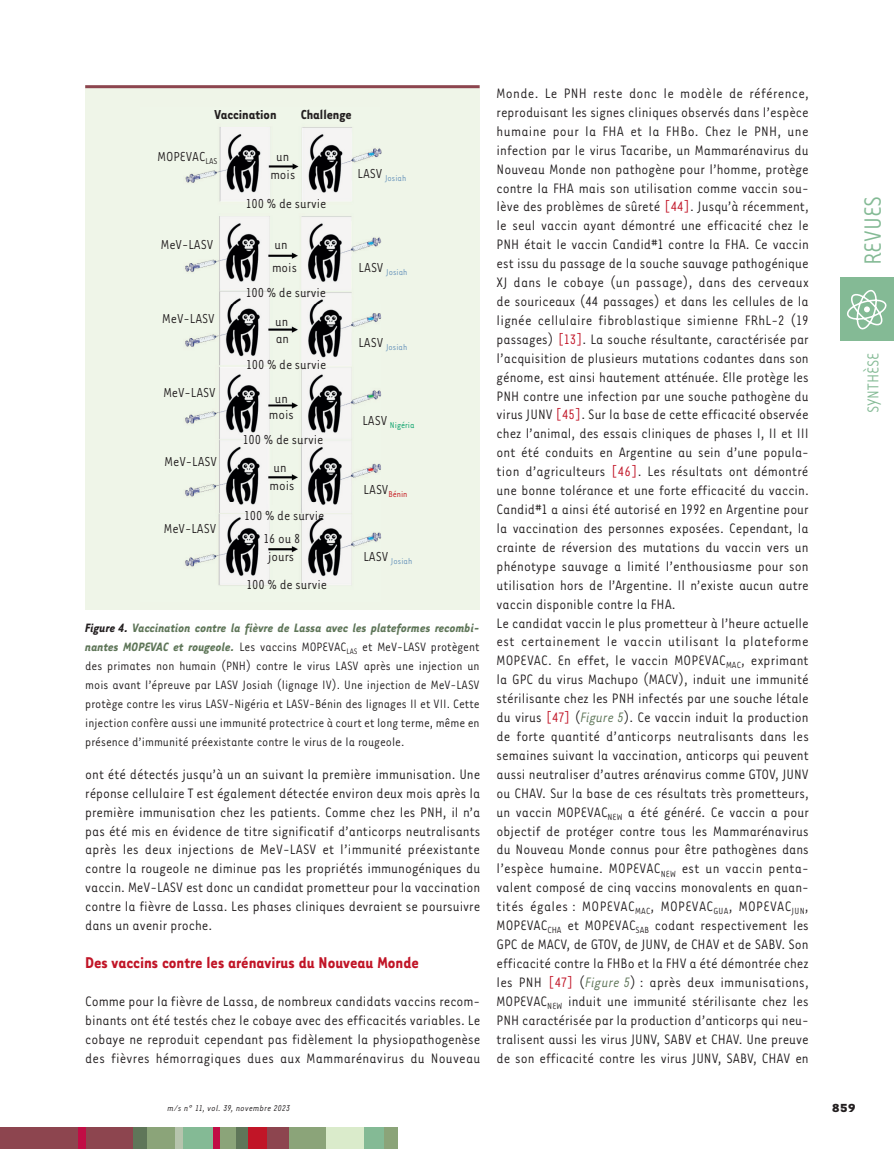
<style>
.page{position:relative;width:894px;height:1149px;background:#fff}
.page>*{position:absolute;margin:0;border:0;box-sizing:border-box;transform-origin:0 0}
.t1{font:27px "Tarzana Nar OT";color:#84ba95}
.t2{font:700 18px "Tarzana Nar OT";color:#c11527}
.t3{font:18px "Tarzana Nar OT";color:#84ba95}
.t4{font:15.75px/18.9px "Tarzana Nar OT";color:#231f20;text-align:justify}
.t5{font:15px "Tarzana Nar OT";color:#231f20}
.t6{font:700 15px "Tarzana Nar OT";color:#231f20}
.t7{font:13.95px/18.9px "Tarzana Nar OT";color:#231f20;text-align:justify}
.t8{font:700 13.5px "Tarzana Wide OT";color:#231f20}
.t9{font:9.75px "Tarzana Nar OT";color:#6592ba}
.t10{font:italic 9.75px "Tarzana Nar OT";letter-spacing:.025em;color:#231f20}
.t11{font:9.75px "Tarzana Nar OT";color:#009f66}
.t12{font:9.75px "Tarzana Nar OT";color:#c4121a}
.s1{font-weight:700;font-style:italic}
.s2{font-weight:700;font-style:italic;color:#5f7659}
.s3{color:#c11527}
.s4{font-style:italic;color:#5f7659}
</style>
<div class="page">
<div style="left:0;top:1127px;width:134px;height:21px;background:#8d454f"></div>
<div style="left:235px;top:1127px;width:13px;height:21px;background:#5f7659"></div>
<div style="left:78px;top:1127px;width:7px;height:21px;background:#c10d45"></div>
<div style="left:133px;top:1127px;width:22px;height:21px;background:#5f7659"></div>
<div style="left:147px;top:1127px;width:30px;height:21px;background:#8ba479"></div>
<div style="left:175px;top:1127px;width:9px;height:21px;background:#b6c4ad"></div>
<div style="left:183px;top:1127px;width:30px;height:21px;background:#84ba95"></div>
<div style="left:217px;top:1127px;width:19px;height:21px;background:#8ba479"></div>
<div style="left:213px;top:1127px;width:6px;height:21px;background:#c10d45"></div>
<div style="left:248px;top:1127px;width:27px;height:21px;background:#c11527"></div>
<div style="left:287px;top:1127px;width:39px;height:21px;background:#8ba479"></div>
<div style="left:267px;top:1127px;width:21px;height:21px;background:#8d454f"></div>
<div style="left:326px;top:1127px;width:38px;height:21px;background:#daebcb"></div>
<div style="left:364px;top:1127px;width:20px;height:21px;background:#84ba95"></div>
<div style="left:383px;top:1127px;width:14px;height:21px;background:#8ba479"></div>
<div style="left:840px;top:277px;width:53px;height:63px;background:#84ba95"></div>
<svg style="left:847px;top:290px;width:39px;height:39px"></svg>
<div style="left:85px;top:85px;width:394px;height:525px;background:#eff5e8"></div>
<img style="left:185px;top:127px;width:197px;height:459px">
<hr style="left:85px;top:85px;width:394px;height:3px;background:#8d454f">
<p class="t6" style="left:214px;top:105px;width:64px">Vaccination</p>
<p class="t6" style="left:300px;top:106px;width:52px">Challenge</p>
<p class="t5" style="left:157px;top:148px;width:61px">MOPEVAC<sub>LAS</sub></p>
<p class="t5" style="left:276px;top:148px;width:15px">un</p>
<p class="t5" style="left:161px;top:236px;width:54px">MeV-LASV</p>
<p class="t5" style="left:162px;top:309px;width:54px">MeV-LASV</p>
<p class="t5" style="left:163px;top:383px;width:54px">MeV-LASV</p>
<p class="t5" style="left:164px;top:452px;width:54px">MeV-LASV</p>
<p class="t5" style="left:164px;top:519px;width:54px">MeV-LASV</p>
<p class="t5" style="left:270px;top:165px;width:26px">mois</p>
<p class="t5" style="left:246px;top:194px;width:82px">100 % de survie</p>
<p class="t5" style="left:274px;top:236px;width:15px">un</p>
<p class="t5" style="left:272px;top:258px;width:26px">mois</p>
<p class="t5" style="left:246px;top:283px;width:82px">100 % de survie</p>
<p class="t5" style="left:275px;top:312px;width:15px">un</p>
<p class="t5" style="left:276px;top:329px;width:15px">an</p>
<p class="t5" style="left:246px;top:355px;width:82px">100 % de survie</p>
<p class="t5" style="left:275px;top:389px;width:15px">un</p>
<p class="t5" style="left:269px;top:406px;width:26px">mois</p>
<p class="t5" style="left:243px;top:430px;width:82px">100 % de survie</p>
<p class="t5" style="left:273px;top:458px;width:15px">un</p>
<p class="t5" style="left:269px;top:476px;width:26px">mois</p>
<p class="t5" style="left:244px;top:506px;width:82px">100 % de survie</p>
<p class="t5" style="left:264px;top:529px;width:38px">16 ou 8</p>
<p class="t5" style="left:268px;top:547px;width:28px">jours</p>
<p class="t5" style="left:247px;top:575px;width:82px">100 % de survie</p>
<p class="t9" style="left:357px;top:172px;width:50px"><sup>LASV</sup> Josiah</p>
<p class="t9" style="left:358px;top:266px;width:50px"><sup>LASV</sup> Josiah</p>
<p class="t9" style="left:358px;top:341px;width:50px"><sup>LASV</sup> Josiah</p>
<p class="t11" style="left:362px;top:418px;width:54px"><sup>LASV</sup> Nigéria</p>
<p class="t12" style="left:363px;top:488px;width:45px"><sup>LASV</sup>Bénin</p>
<p class="t9" style="left:363px;top:555px;width:50px"><sup>LASV</sup> Josiah</p>
<p class="t7" style="left:85px;top:618px;width:396px"><span class="s1">Figure 4.</span> <span class="s2">Vaccination contre la fièvre de Lassa avec les plateformes recombi&shy;nantes MOPEVAC et rougeole.</span> Les vaccins MOPEVAC<sub>LAS</sub> et MeV-LASV protègent des primates non humain (PNH) contre le virus LASV après une injection un mois avant l’épreuve par LASV Josiah (lignage IV). Une injection de MeV-LASV protège contre les virus LASV-Nigéria et LASV-Bénin des lignages II et VII. Cette injection confère aussi une immunité protectrice à court et long terme, même en présence d’immunité préexistante contre le virus de la rougeole.</p>
<p class="t4" style="left:85px;top:763px;width:396px">ont été détectés jusqu’à un an suivant la première immunisation. Une réponse cellulaire T est également détectée environ deux mois après la première immunisation chez les patients. Comme chez les PNH, il n’a pas été mis en évidence de titre significatif d’anticorps neutralisants après les deux injections de MeV-LASV et l’immunité préexistante contre la rougeole ne diminue pas les propriétés immunogéniques du vaccin. MeV-LASV est donc un candidat prometteur pour la vaccination contre la fièvre de Lassa. Les phases cliniques devraient se poursuivre dans un avenir proche.</p>
<p class="t2" style="left:85px;top:951px;width:335px">Des vaccins contre les arénavirus du Nouveau Monde</p>
<p class="t4" style="left:85px;top:990px;width:396px">Comme pour la fièvre de Lassa, de nombreux candidats vaccins recom&shy;binants ont été testés chez le cobaye avec des efficacités variables. Le cobaye ne reproduit cependant pas fidèlement la physiopathogenèse des fièvres hémorragiques dues aux Mammarénavirus du Nouveau</p>
<p class="t4" style="left:496px;top:83px;width:314px;text-align:left">Monde. Le PNH reste donc le modèle de référence, reproduisant les signes cliniques observés dans l’espèce humaine pour la FHA et la FHBo. Chez le PNH, une infection par le virus Tacaribe, un Mammarénavirus du Nouveau Monde non pathogène pour l’homme, protège contre la FHA mais son utilisation comme vaccin sou&shy;lève des problèmes de sûreté <span class="s3">[44]</span>. Jusqu’à récemment, le seul vaccin ayant démontré une efficacité chez le PNH était le vaccin Candid#1 contre la FHA. Ce vaccin est issu du passage de la souche sauvage pathogénique XJ dans le cobaye (un passage), dans des cerveaux de souriceaux (44 passages) et dans les cellules de la lignée cellulaire fibroblastique simienne FRhL-2 (19 passages) <span class="s3">[13]</span>. La souche résultante, caractérisée par l’acquisition de plusieurs mutations codantes dans son génome, est ainsi hautement atténuée. Elle protège les PNH contre une infection par une souche pathogène du virus JUNV <span class="s3">[45]</span>. Sur la base de cette efficacité observée chez l’animal, des essais cliniques de phases I, II et III ont été conduits en Argentine au sein d’une popula&shy;tion d’agriculteurs <span class="s3">[46]</span>. Les résultats ont démontré une bonne tolérance et une forte efficacité du vaccin.<br>Candid#1 a ainsi été autorisé en 1992 en Argentine pour la vaccination des personnes exposées. Cependant, la crainte de réversion des mutations du vaccin vers un phénotype sauvage a limité l’enthousiasme pour son utilisation hors de l’Argentine. Il n’existe aucun autre vaccin disponible contre la FHA.<br>Le candidat vaccin le plus prometteur à l’heure actuelle est certainement le vaccin utilisant la plateforme MOPEVAC. En effet, le vaccin MOPEVAC<sub>MAC</sub>, exprimant la GPC du virus Machupo (MACV), induit une immunité stérilisante chez les PNH infectés par une souche létale du virus <span class="s3">[47]</span> (<span class="s4">Figure 5</span>). Ce vaccin induit la production de forte quantité d’anticorps neutralisants dans les semaines suivant la vaccination, anticorps qui peuvent aussi neutraliser d’autres arénavirus comme GTOV, JUNV ou CHAV. Sur la base de ces résultats très prometteurs, un vaccin MOPEVAC<sub>NEW</sub> a été généré. Ce vaccin a pour objectif de protéger contre tous les Mammarénavirus du Nouveau Monde connus pour être pathogènes dans l’espèce humaine. MOPEVAC<sub>NEW</sub> est un vaccin penta&shy;valent composé de cinq vaccins monovalents en quan&shy;tités égales : MOPEVAC<sub>MAC</sub>, MOPEVAC<sub>GUA</sub>, MOPEVAC<sub>JUN</sub>, MOPEVAC<sub>CHA</sub> et MOPEVAC<sub>SAB</sub> codant respectivement les GPC de MACV, de GTOV, de JUNV, de CHAV et de SABV. Son efficacité contre la FHBo et la FHV a été démontrée chez les PNH <span class="s3">[47]</span> (<span class="s4">Figure 5</span>) : après deux immunisations, MOPEVAC<sub>NEW</sub> induit une immunité stérilisante chez les PNH caractérisée par la production d’anticorps qui neu&shy;tralisent aussi les virus JUNV, SABV et CHAV. Une preuve de son efficacité contre les virus JUNV, SABV, CHAV en</p>
<h1 class="t1" style="left:856px;top:265px;width:71px;rotate:-90deg">REVUES</h1>
<p class="t3" style="left:861px;top:413px;width:62px;rotate:-90deg">SYNTHÈSE</p>
<p class="t10" style="left:167px;top:1102px;width:124px">m/s n° 11, vol. 39, novembre 2023</p>
<p class="t8" style="left:831px;top:1098px;width:26px">859</p>
</div>
